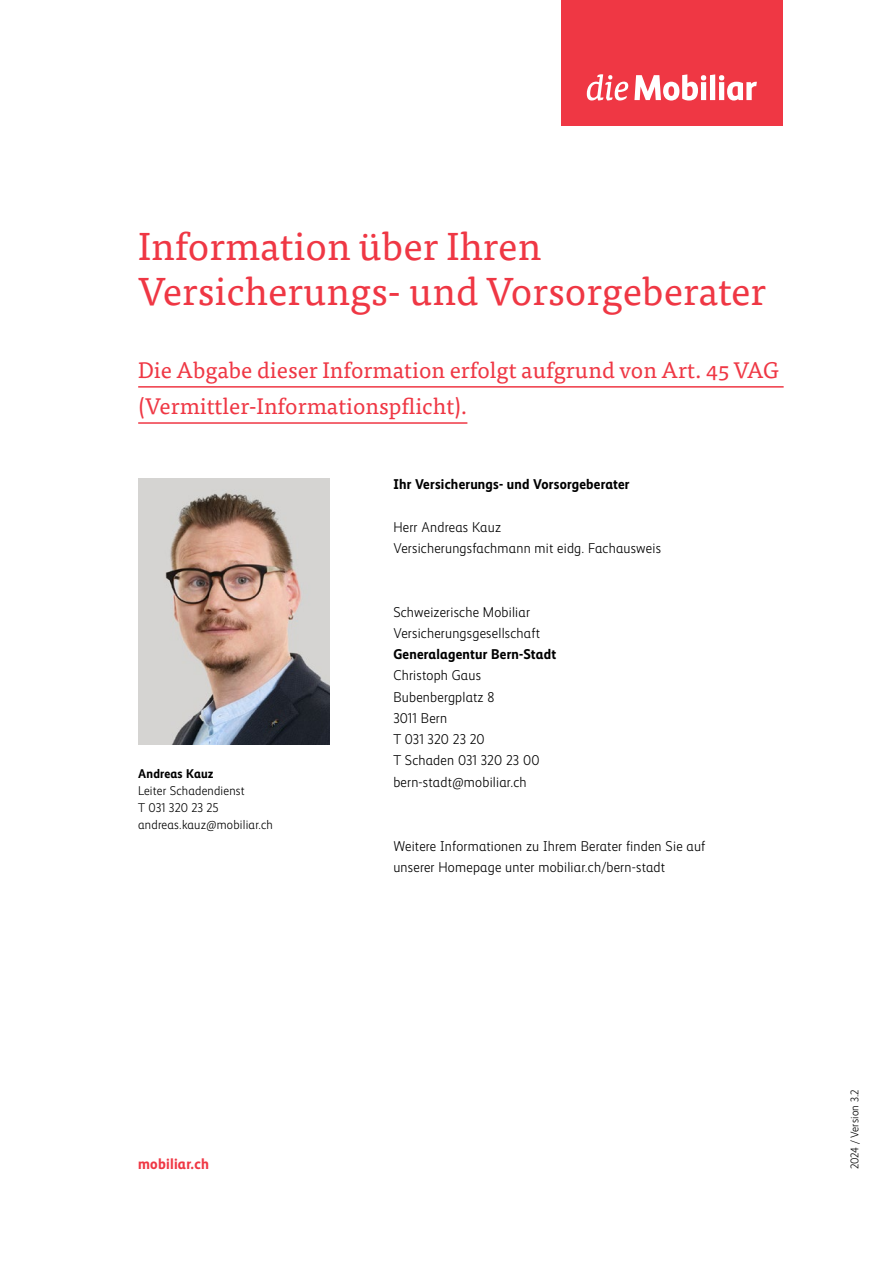
<style>
.page{position:relative;width:893px;height:1263px;background:#fff}
.page>*{position:absolute;margin:0;border:0;box-sizing:border-box;transform-origin:0 0}
.subheadline-1{font:39px/44.7px "Tisa Pro";color:#ef3744}
.Lead_Unterstrichen_1{font:22.5px/36.2px "Tisa Pro";color:#ef3744}
.t1{font:700 15px "Mobiliar Realist";letter-spacing:.015em;color:#ef3744}
.Adresse{font:300 14.25px/21.3px "Mobiliar Realist";letter-spacing:.015em;color:#000}
.paragraph_aftersubhe{font:300 14.25px/21.3px "Mobiliar Realist";letter-spacing:.015em;color:#000}
.paragraph_01{font:300 14.25px "Mobiliar Realist";letter-spacing:.015em;color:#000}
.subheadline-2{font:700 14.25px "Mobiliar Realist";letter-spacing:.015em;color:#000}
.Standort{font:700 14.25px "Mobiliar Realist";letter-spacing:.015em;color:#000}
.Email{font:300 14.25px "Mobiliar Realist";letter-spacing:.015em;color:#000}
.paragraph_02{font:300 12.75px "Mobiliar Realist";letter-spacing:.015em;color:#000}
.paragraph_02-2{font:700 12.75px "Mobiliar Realist";letter-spacing:.015em;color:#000}
.paragraph{font:300 11.25px "Mobiliar Realist";letter-spacing:.015em;color:#000}
</style>
<div class="page">
<hr style="left:138px;top:386px;width:646px;height:2px;background:#ef3744">
<hr style="left:138px;top:422px;width:329px;height:2px;background:#ef3744">
<img style="left:138px;top:479px;width:192px;height:265px">
<div style="left:561px;top:0;width:221px;height:125px;background:#ef3744"></div>
<svg style="left:587px;top:74px;width:41px;height:26px"></svg>
<svg style="left:634px;top:74px;width:123px;height:27px"></svg>
<p class="subheadline-1" style="left:138px;top:222px;width:629px">Information über Ihren<br>Versicherungs- und Vorsorgeberater</p>
<p class="Lead_Unterstrichen_1" style="left:138px;top:351px;width:642px">Die Abgabe dieser Information erfolgt aufgrund von Art. 45 VAG (Vermittler-Informationspflicht).</p>
<p class="subheadline-2" style="left:393px;top:476px;width:238px">Ihr Versicherungs- und Vorsorgeberater</p>
<p class="paragraph_02-2" style="left:138px;top:766px;width:77px">Andreas Kauz</p>
<p class="paragraph_02" style="left:138px;top:784px;width:108px">Leiter Schadendienst</p>
<p class="paragraph_02" style="left:138px;top:801px;width:82px">T 031 320 23 25</p>
<p class="paragraph_02" style="left:138px;top:818px;width:136px">andreas.kauz@mobiliar.ch</p>
<p class="paragraph_01" style="left:393px;top:519px;width:109px">Herr Andreas Kauz</p>
<p class="paragraph_01" style="left:393px;top:540px;width:269px">Versicherungsfachmann mit eidg. Fachausweis</p>
<p class="Adresse" style="left:393px;top:601px;width:148px">Schweizerische Mobiliar<br>Versicherungsgesellschaft</p>
<p class="Standort" style="left:393px;top:646px;width:164px">Generalagentur Bern-Stadt</p>
<p class="Adresse" style="left:393px;top:665px;width:89px">Christoph Gaus</p>
<p class="Adresse" style="left:393px;top:686px;width:103px">Bubenbergplatz 8</p>
<p class="Adresse" style="left:393px;top:708px;width:55px">3011 Bern</p>
<p class="Adresse" style="left:393px;top:729px;width:93px">T 031 320 23 20</p>
<p class="Adresse" style="left:393px;top:750px;width:148px">T Schaden 031 320 23 00</p>
<p class="Email" style="left:393px;top:774px;width:135px">bern-stadt@mobiliar.ch</p>
<p class="paragraph_aftersubhe" style="left:393px;top:835px;width:313px">Weitere Informationen zu Ihrem Berater finden Sie auf unserer Homepage unter mobiliar.ch/bern-stadt</p>
<p class="t1" style="left:138px;top:1155px;width:72px">mobiliar.ch</p>
<p class="paragraph" style="left:848px;top:1169px;width:82px;rotate:-90deg">2024 / Version 3.2</p>
</div>
